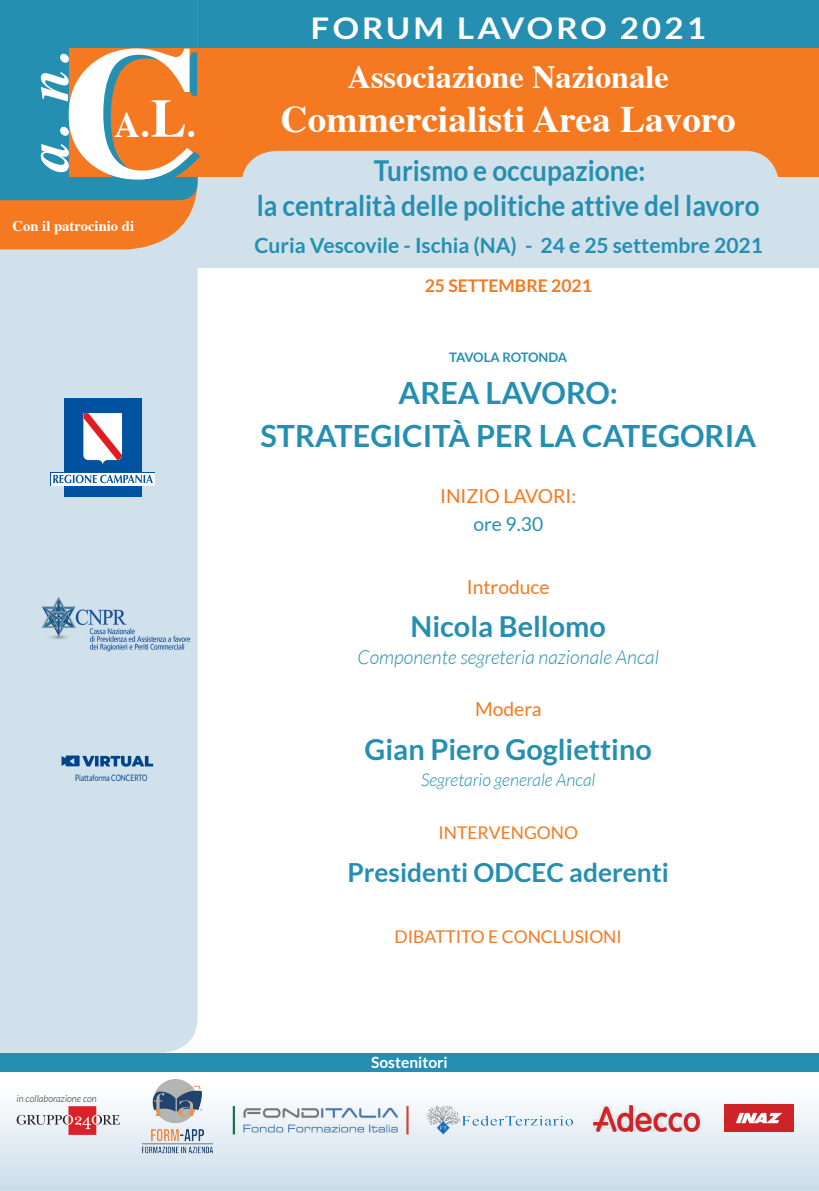
<style>
.page{position:relative;width:819px;height:1191px;background:#fff}
.page>*{position:absolute;margin:0;border:0;box-sizing:border-box;transform-origin:0 0}
.t1{font:italic 700 59.06px "Times";color:#fff}
.t2{font:700 37.36px "Times";color:#fff}
.t3{font:700 35.61px "Times";color:#fff}
.t4{font:700 32.38px "Times";color:#fff}
.t5{font:700 30.62px/42.9px "Lato";color:#258fb2;text-align:center}
.t6{font:700 29.93px "Lato";letter-spacing:.1em;color:#fff;scale:1.1 1}
.t7{font:700 28.88px "Lato";color:#258fb2}
.t8{font:700 28.79px/34.6px "Lato";color:#258fb2;text-align:center;scale:.91 1}
.t9{font:700 26.25px "Lato";color:#258fb2}
.t10{font:700 21px "Lato";color:#258fb2}
.t11{font:italic 300 19.25px "Lato";color:#258fb2}
.t12{font:19.25px "Lato";color:#f47921}
.t13{font:19.25px "Lato";color:#258fb2}
.t14{font:17.5px "Lato";color:#f47921}
.t15{font:italic 300 17.5px "Lato";color:#258fb2}
.t16{font:700 17.5px "Lato";color:#f47921}
.t17{font:700 15.49px "Lato";color:#fff}
.t18{font:700 14.7px "Times";color:#fff}
.t19{font:700 13.12px "Lato";letter-spacing:-.025em;color:#258fb2}
.t20{font:italic 300 9.62px "Lato";color:#231f20}
.t21{font:8.84px "Lato";color:#01448c;scale:.75 1}
.s1{font-size:53.81px}
</style>
<div class="page">
<div style="left:0;top:249px;width:197px;height:803px;background:#d1e1eb"></div>
<div style="left:159px;top:177px;width:660px;height:91px;background:#d1e1eb"></div>
<div style="left:163px;top:0;width:656px;height:65px;background:#258fb2"></div>
<svg style="left:0;top:200px;width:197px;height:49px;background:#ef8334"></svg>
<div style="left:163px;top:48px;width:656px;height:129px;background:#f47921"></div>
<div style="left:242px;top:151px;width:536px;height:26px;background:#d1e1eb"></div>
<div style="left:0;top:0;width:197px;height:200px;background:#258fb2"></div>
<div style="left:39px;top:48px;width:30px;height:129px;background:#258fb2"></div>
<svg style="left:69px;top:48px;width:131px;height:135px"></svg>
<div style="left:0;top:1086px;width:819px;height:105px;background:linear-gradient(to bottom,#fefdfd,#cbdce9)"></div>
<div style="left:0;top:1052px;width:819px;height:19px;background:#258fb2"></div>
<img style="left:233px;top:1105px;width:175px;height:29px">
<img style="left:425px;top:1105px;width:147px;height:30px">
<svg style="left:17px;top:1106px;width:103px;height:28px"></svg>
<img style="left:593px;top:1105px;width:106px;height:26px">
<img style="left:140px;top:1079px;width:74px;height:75px">
<img style="left:724px;top:1104px;width:69px;height:27px">
<svg style="left:51px;top:472px;width:104px;height:14px"></svg>
<div style="left:64px;top:398px;width:77px;height:98px;background:#0153a0"></div>
<div style="left:51px;top:473px;width:103px;height:12px;background:#fff"></div>
<svg style="left:53px;top:475px;width:100px;height:8px"></svg>
<svg style="left:83px;top:413px;width:39px;height:52px;background:#dec1cb"></svg>
<img style="left:22px;top:585px;width:176px;height:79px">
<svg style="left:62px;top:755px;width:91px;height:11px"></svg>
<h1 class="t1" style="left:-7px;top:173px;width:122px;rotate:-90deg">a. n.</h1>
<p class="t3" style="left:114px;top:90px;width:82px">A.<span class="s1">L</span>.</p>
<p class="t18" style="left:12px;top:212px;width:123px">Con il patrocinio di</p>
<p class="t21" style="left:75px;top:773px;width:98px">Piattaforma CONCERTO</p>
<p class="t20" style="left:17px;top:1093px;width:82px">in collaborazione con</p>
<p class="t6" style="left:311px;top:10px;width:360px">FORUM LAVORO 2021</p>
<p class="t4" style="left:347px;top:46px;width:323px">Associazione Nazionale</p>
<p class="t2" style="left:281px;top:84px;width:456px">Commercialisti Area Lavoro</p>
<p class="t8" style="left:257px;top:153px;width:554px">Turismo e occupazione:<br>la centralità delle politiche attive del lavoro</p>
<p class="t10" style="left:254px;top:233px;width:510px">Curia Vescovile - Ischia (NA) - 24 e 25 settembre 2021</p>
<p class="t16" style="left:424px;top:275px;width:169px">25 SETTEMBRE 2021</p>
<p class="t19" style="left:449px;top:349px;width:119px">TAVOLA ROTONDA</p>
<p class="t5" style="left:260px;top:371px;width:497px">AREA LAVORO:<br>STRATEGICITÀ PER LA CATEGORIA</p>
<p class="t12" style="left:440px;top:486px;width:138px">INIZIO LAVORI:</p>
<p class="t13" style="left:473px;top:514px;width:71px">ore 9.30</p>
<p class="t12" style="left:467px;top:576px;width:84px">Introduce</p>
<p class="t7" style="left:410px;top:610px;width:197px">Nicola Bellomo</p>
<p class="t11" style="left:357px;top:646px;width:303px">Componente segreteria nazionale Ancal</p>
<p class="t12" style="left:475px;top:698px;width:68px">Modera</p>
<p class="t7" style="left:364px;top:733px;width:289px">Gian Piero Gogliettino</p>
<p class="t15" style="left:421px;top:770px;width:176px">Segretario generale Ancal</p>
<p class="t14" style="left:438px;top:822px;width:141px">INTERVENGONO</p>
<p class="t9" style="left:347px;top:857px;width:323px">Presidenti ODCEC aderenti</p>
<p class="t14" style="left:394px;top:926px;width:229px">DIBATTITO E CONCLUSIONI</p>
<p class="t17" style="left:371px;top:1053px;width:78px">Sostenitori</p>
</div>
